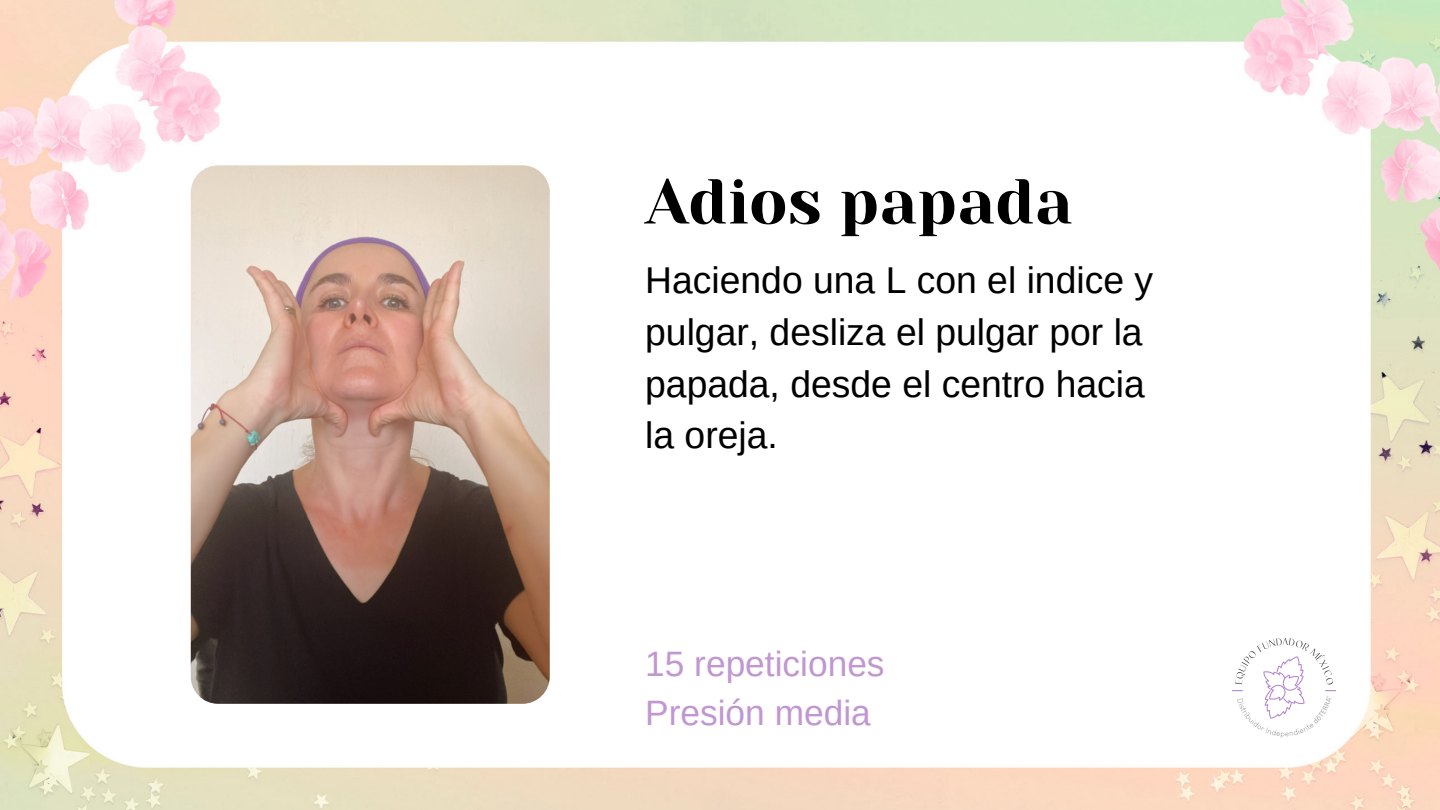
<style>
.page{position:relative;width:1440px;height:810px;background:#fff}
.page>*{position:absolute;margin:0;border:0;box-sizing:border-box;transform-origin:0 0}
.t1{font:63.3px "Yeseva One";color:#000}
.t2{font:37.3px/51.8px "Arimo";color:#000}
.t3{font:35.3px "Arimo";color:#c197d2}
</style>
<div class="page">
<img style="left:0;top:0;width:1440px;height:810px">
<img style="left:191px;top:165px;width:359px;height:539px;border-radius:27px">
<img style="left:1232px;top:639px;width:103px;height:98px">
<p class="t1" style="left:645px;top:166px;width:429px">Adios papada</p>
<p class="t2" style="left:645px;top:254px;width:509px">Haciendo una L con el indice y pulgar, desliza el pulgar por la papada, desde el centro hacia la oreja.</p>
<p class="t3" style="left:645px;top:644px;width:241px">15 repeticiones</p>
<p class="t3" style="left:645px;top:693px;width:227px">Presión media</p>
</div>
